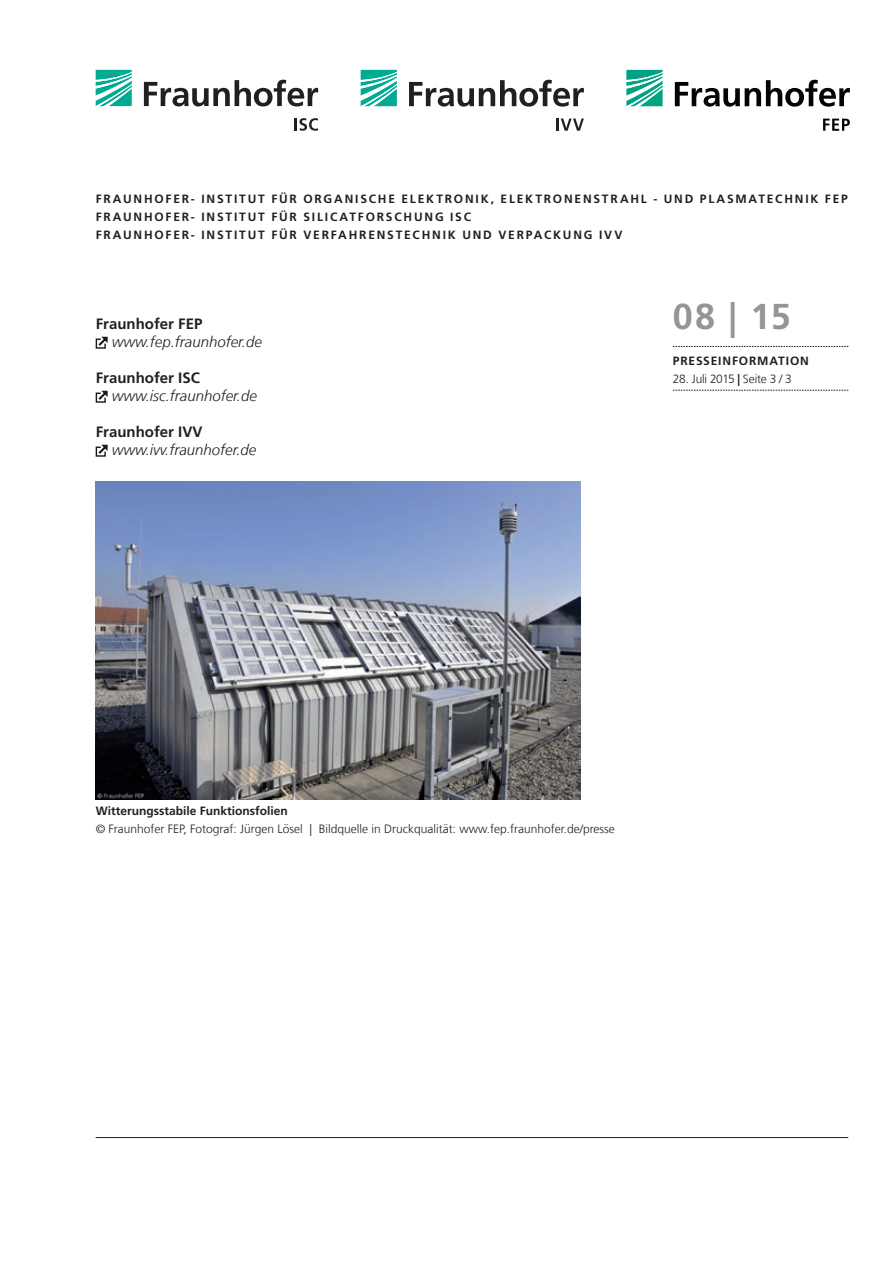
<style>
.page{position:relative;width:893px;height:1263px;background:#fff}
.page>*{position:absolute;margin:0;border:0;box-sizing:border-box;transform-origin:0 0}
.t1{font:700 36px "Frutiger LT Com";color:#939598}
._07___Fließtext___45{font:italic 300 15px "Frutiger LT Com";color:#231f20}
._07___Fließtext___45-2{font:700 15px "Frutiger LT Com";color:#231f20}
.t2{font:700 12px/18px "Frutiger LT Com";letter-spacing:.15em;color:#231f20}
._06___Bildtext___65{font:300 12px/18px "Frutiger LT Com";color:#231f20}
._06___Bildtext___65-2{font:300 12px "Frutiger LT Com";letter-spacing:-.02em;color:#231f20}
.t3{font:700 12px "Frutiger LT Com";letter-spacing:.07em;color:#231f20}
.s1{font-weight:700}
</style>
<div class="page">
<svg style="left:673px;top:346px;width:175px;height:1px"></svg>
<svg style="left:673px;top:390px;width:175px;height:1px"></svg>
<svg style="left:626px;top:70px;width:37px;height:36px"></svg>
<svg style="left:675px;top:80px;width:175px;height:27px"></svg>
<svg style="left:823px;top:119px;width:27px;height:12px"></svg>
<svg style="left:361px;top:70px;width:36px;height:36px"></svg>
<svg style="left:409px;top:80px;width:175px;height:27px"></svg>
<svg style="left:556px;top:119px;width:28px;height:12px"></svg>
<svg style="left:96px;top:70px;width:36px;height:36px"></svg>
<svg style="left:144px;top:80px;width:174px;height:26px"></svg>
<svg style="left:294px;top:118px;width:24px;height:13px"></svg>
<img style="left:96px;top:482px;width:484px;height:318px">
<hr style="left:96px;top:1137px;width:752px;height:1px;background:#231f20">
<svg style="left:96px;top:337px;width:12px;height:12px"></svg>
<svg style="left:96px;top:391px;width:12px;height:12px"></svg>
<svg style="left:96px;top:445px;width:12px;height:12px"></svg>
<p class="t2" style="left:96px;top:190px;width:754px">FRAUNHOFER- INSTITUT FÜR ORGANISCHE ELEKTRONIK, ELEKTRONENSTRAHL - UND PLASMATECHNIK FEP<br>FRAUNHOFER- INSTITUT FÜR SILICATFORSCHUNG ISC<br>FRAUNHOFER- INSTITUT FÜR VERFAHRENSTECHNIK UND VERPACKUNG IVV</p>
<p class="_07___Fließtext___45-2" style="left:96px;top:315px;width:108px">Fraunhofer FEP</p>
<p class="_07___Fließtext___45" style="left:112px;top:333px;width:152px">www.fep.fraunhofer.de</p>
<p class="_07___Fließtext___45-2" style="left:96px;top:369px;width:106px">Fraunhofer ISC</p>
<p class="_07___Fließtext___45" style="left:112px;top:387px;width:147px">www.isc.fraunhofer.de</p>
<p class="_07___Fließtext___45-2" style="left:96px;top:423px;width:108px">Fraunhofer IVV</p>
<p class="_07___Fließtext___45" style="left:112px;top:441px;width:146px">www.ivv.fraunhofer.de</p>
<h1 class="t1" style="left:673px;top:295px;width:119px">08 | 15</h1>
<p class="t3" style="left:673px;top:353px;width:138px">PRESSEINFORMATION</p>
<p class="_06___Bildtext___65-2" style="left:673px;top:372px;width:120px">28. Juli 2015 <span class="s1">|</span> Seite 3 / 3</p>
<p class="_06___Bildtext___65" style="left:96px;top:802px;width:521px"><span class="s1">Witterungsstabile Funktionsfolien<br></span>© Fraunhofer FEP, Fotograf: Jürgen Lösel | Bildquelle in Druckqualität: www.fep.fraunhofer.de/presse</p>
</div>
